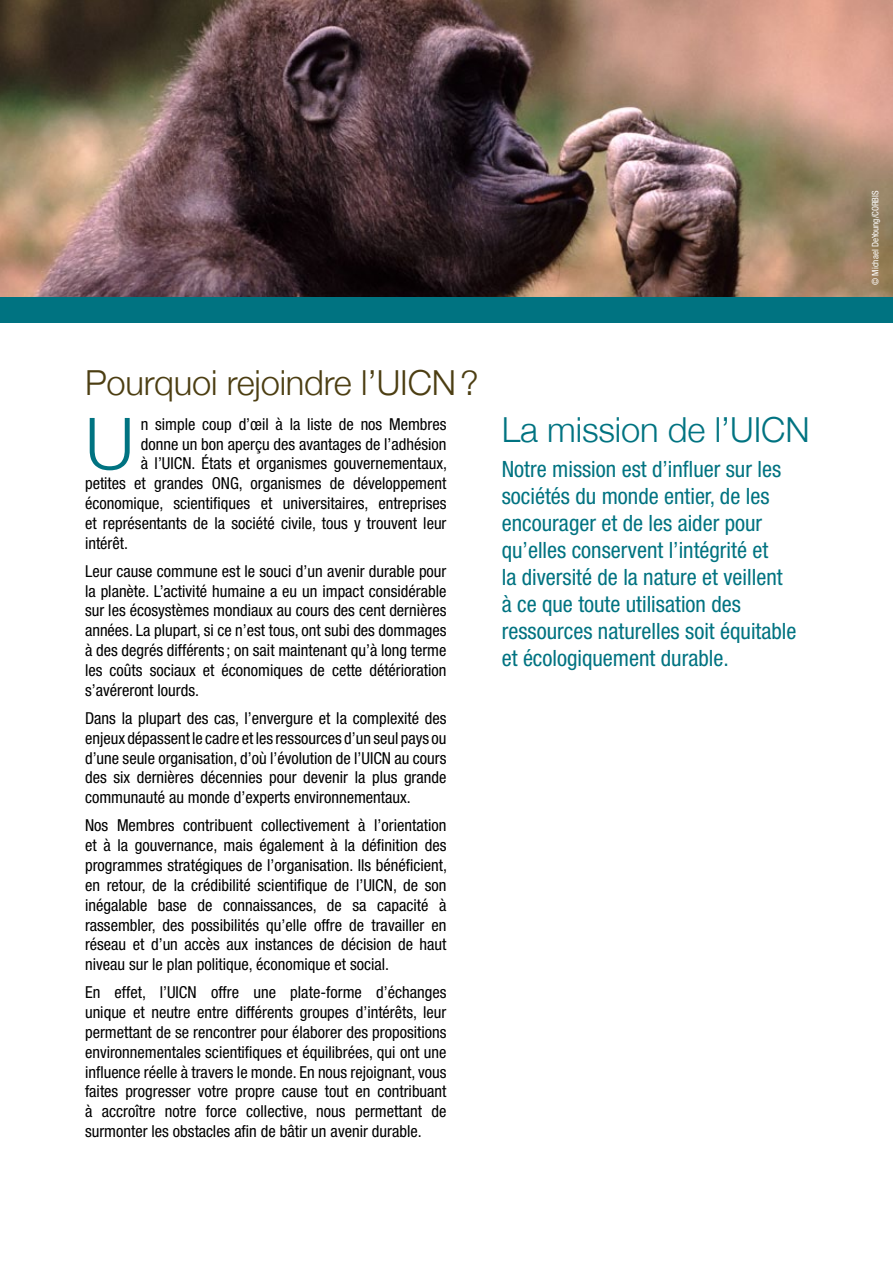
<style>
.page{position:relative;width:893px;height:1263px;background:#fff}
.page>*{position:absolute;margin:0;border:0;box-sizing:border-box;transform-origin:0 0}
.t1{font:300 72px "Helvetica Neue";color:#007381}
.t2{font:300 34.5px "Helvetica Neue";letter-spacing:-.005em;color:#4c3e12}
.t3{font:300 34.5px "Helvetica Neue";letter-spacing:-.005em;color:#007381}
.t4{font:condensed 22.5px/27px "Helvetica Neue";color:#007381}
.t5{font:condensed 16.5px/19.8px "Helvetica Neue";color:#000;text-align:justify}
.t6{font:condensed 9px "Helvetica Neue";color:#fff}
</style>
<div class="page">
<img style="left:0;top:0;width:893px;height:298px">
<div style="left:0;top:298px;width:893px;height:25px;background:#007381"></div>
<h2 class="t2" style="left:85px;top:361px;width:395px">Pourquoi rejoindre l’UICN?</h2>
<h1 class="t1" style="left:85px;top:400px;width:51px">U</h1>
<p class="t5" style="left:141px;top:414px;width:307px">n simple coup d’œil à la liste de nos Membres</p>
<p class="t5" style="left:141px;top:434px;width:307px">donne un bon aperçu des avantages de l’adhésion</p>
<p class="t5" style="left:141px;top:453px;width:308px">à l’UICN. États et organismes gouvernementaux,</p>
<p class="t5" style="left:85px;top:473px;width:363px">petites et grandes ONG, organismes de développement</p>
<p class="t5" style="left:85px;top:493px;width:363px">économique, scientifiques et universitaires, entreprises</p>
<p class="t5" style="left:85px;top:513px;width:363px">et représentants de la société civile, tous y trouvent leur</p>
<p class="t5" style="left:85px;top:533px;width:45px">intérêt.</p>
<p class="t5" style="left:85px;top:561px;width:363px">Leur cause commune est le souci d’un avenir durable pour la planète. L’activité humaine a eu un impact considérable sur les écosystèmes mondiaux au cours des cent dernières années. La plupart, si ce n’est tous, ont subi des dommages à des degrés différents ; on sait maintenant qu’à long terme les coûts sociaux et économiques de cette détérioration s’avéreront lourds.</p>
<p class="t5" style="left:85px;top:708px;width:363px">Dans la plupart des cas, l’envergure et la complexité des enjeux dépassent le cadre et les ressources d’un seul pays ou d’une seule organisation, d’où l’évolution de l’UICN au cours des six dernières décennies pour devenir la plus grande communauté au monde d’experts environnementaux.</p>
<p class="t5" style="left:85px;top:816px;width:364px">Nos Membres contribuent collectivement à l’orientation et à la gouvernance, mais également à la définition des programmes stratégiques de l’organisation. Ils bénéficient, en retour, de la crédibilité scientifique de l’UICN, de son inégalable base de connaissances, de sa capacité à rassembler, des possibilités qu’elle offre de travailler en réseau et d’un accès aux instances de décision de haut niveau sur le plan politique, économique et social.</p>
<p class="t5" style="left:85px;top:982px;width:363px">En effet, l’UICN offre une plate-forme d’échanges unique et neutre entre différents groupes d’intérêts, leur permettant de se rencontrer pour élaborer des propositions environnementales scientifiques et équilibrées, qui ont une influence réelle à travers le monde. En nous rejoignant, vous faites progresser votre propre cause tout en contribuant à accroître notre force collective, nous permettant de surmonter les obstacles afin de bâtir un avenir durable.</p>
<h2 class="t3" style="left:502px;top:409px;width:309px">La mission de l’UICN</h2>
<p class="t4" style="left:502px;top:456px;width:296px">Notre mission est d’influer sur les sociétés du monde entier, de les encourager et de les aider pour qu’elles conservent l’intégrité et<br>la diversité de la nature et veillent à ce que toute utilisation des ressources naturelles soit équitable et écologiquement durable.</p>
<p class="t6" style="left:870px;top:285px;width:96px;rotate:-90deg">© Michael DeYoung/CORBIS</p>
</div>
